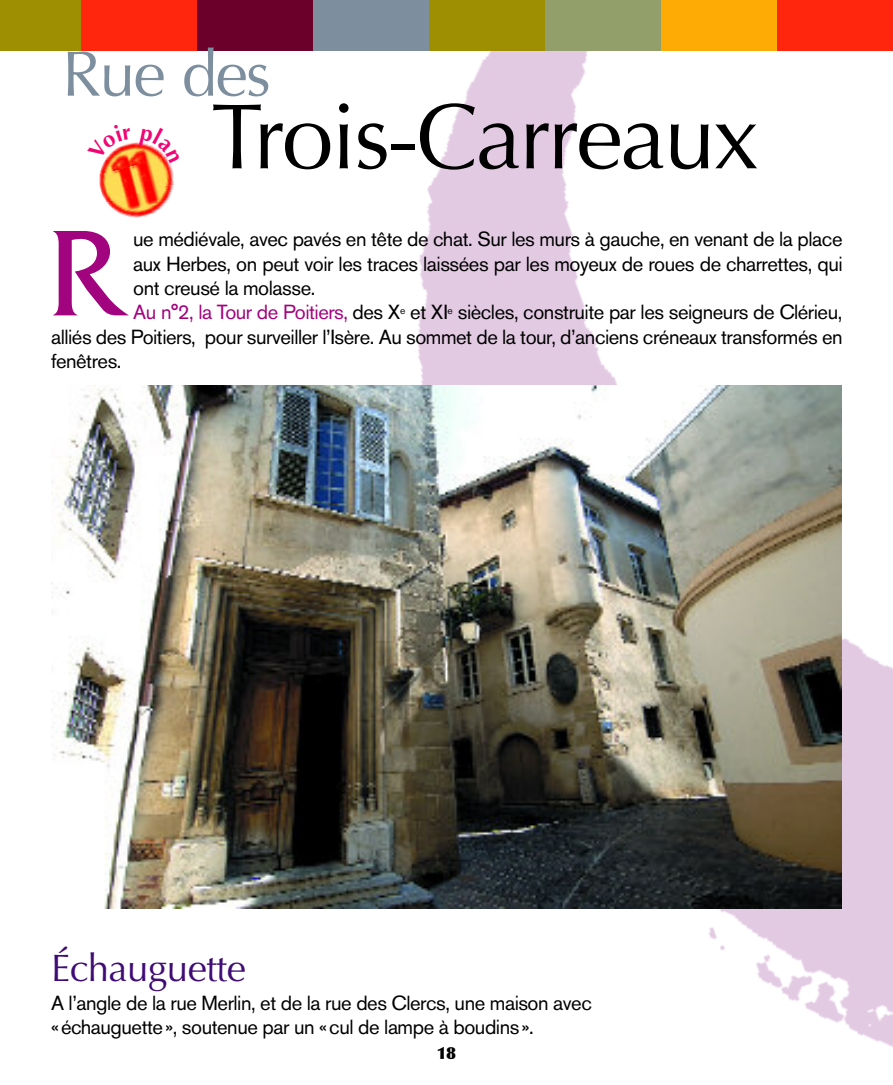
<style>
.page{position:relative;width:893px;height:1085px;background:#fff}
.page>*{position:absolute;margin:0;border:0;box-sizing:border-box;transform-origin:0 0}
.t1{font:128.25px "Friz Quadrata";color:#a2037e}
.t2{font:92.92px "Optima";letter-spacing:-.03em;color:#000}
.t3{font:64.12px "Optima";letter-spacing:-.03em;color:#7d8f9f}
.t4{font:38.25px "Optima";letter-spacing:-.01em;color:#3f0c75}
.t5{font:20.25px/24.3px "Akzidenz Grotesk BE";letter-spacing:-.025em;color:#000}
.t6{font:900 16.88px "Optima";color:#000}
.s1{color:#a2037e}
</style>
<div class="page">
<div style="left:0;top:0;width:81px;height:51px;background:#9e8e01"></div>
<div style="left:81px;top:0;width:117px;height:51px;background:#ff260d"></div>
<div style="left:198px;top:0;width:116px;height:51px;background:#6b012a"></div>
<div style="left:314px;top:0;width:116px;height:51px;background:#7d8f9f"></div>
<div style="left:430px;top:0;width:116px;height:51px;background:#9e8e01"></div>
<div style="left:546px;top:0;width:116px;height:51px;background:#929f6a"></div>
<div style="left:662px;top:0;width:116px;height:51px;background:#ffab05"></div>
<div style="left:778px;top:0;width:115px;height:51px;background:#ff260d"></div>
<img style="left:104px;top:51px;width:789px;height:996px">
<img style="left:131px;top:138px;width:8px;height:17px">
<img style="left:99px;top:155px;width:80px;height:39px">
<img style="left:102px;top:185px;width:77px;height:37px">
<img style="left:51px;top:385px;width:791px;height:523px">
<svg style="left:99px;top:125px;width:32px;height:35px"></svg>
<svg style="left:139px;top:128px;width:41px;height:35px"></svg>
<h3 class="t3" style="left:62px;top:37px;width:210px">Rue des</h3>
<h2 class="t2" style="left:211px;top:83px;width:550px">Trois-Carreaux</h2>
<h1 class="t1" style="left:48px;top:196px;width:71px">R</h1>
<p class="t5" style="left:133px;top:229px;width:711px">ue médiévale, avec pavés en tête de chat. Sur les murs à gauche, en venant de la place</p>
<p class="t5" style="left:133px;top:253px;width:711px">aux Herbes, on peut voir les traces laissées par les moyeux de roues de charrettes, qui</p>
<p class="t5" style="left:133px;top:278px;width:184px">ont creusé la molasse.</p>
<p class="t5" style="left:133px;top:302px;width:711px"><span class="s1">Au n°2, la Tour de Poitiers,</span> des X<sup>e</sup> et XI<sup>e</sup> siècles, construite par les seigneurs de Clérieu,</p>
<p class="t5" style="left:51px;top:326px;width:793px">alliés des Poitiers, pour surveiller l’Isère. Au sommet de la tour, d’anciens créneaux transformés en</p>
<p class="t5" style="left:51px;top:351px;width:72px">fenêtres.</p>
<h3 class="t4" style="left:51px;top:945px;width:196px">Échauguette</h3>
<p class="t5" style="left:51px;top:992px;width:542px">A l’angle de la rue Merlin, et de la rue des Clercs, une maison avec «échauguette», soutenue par un «cul de lampe à boudins».</p>
<p class="t6" style="left:437px;top:1042px;width:21px">18</p>
</div>
